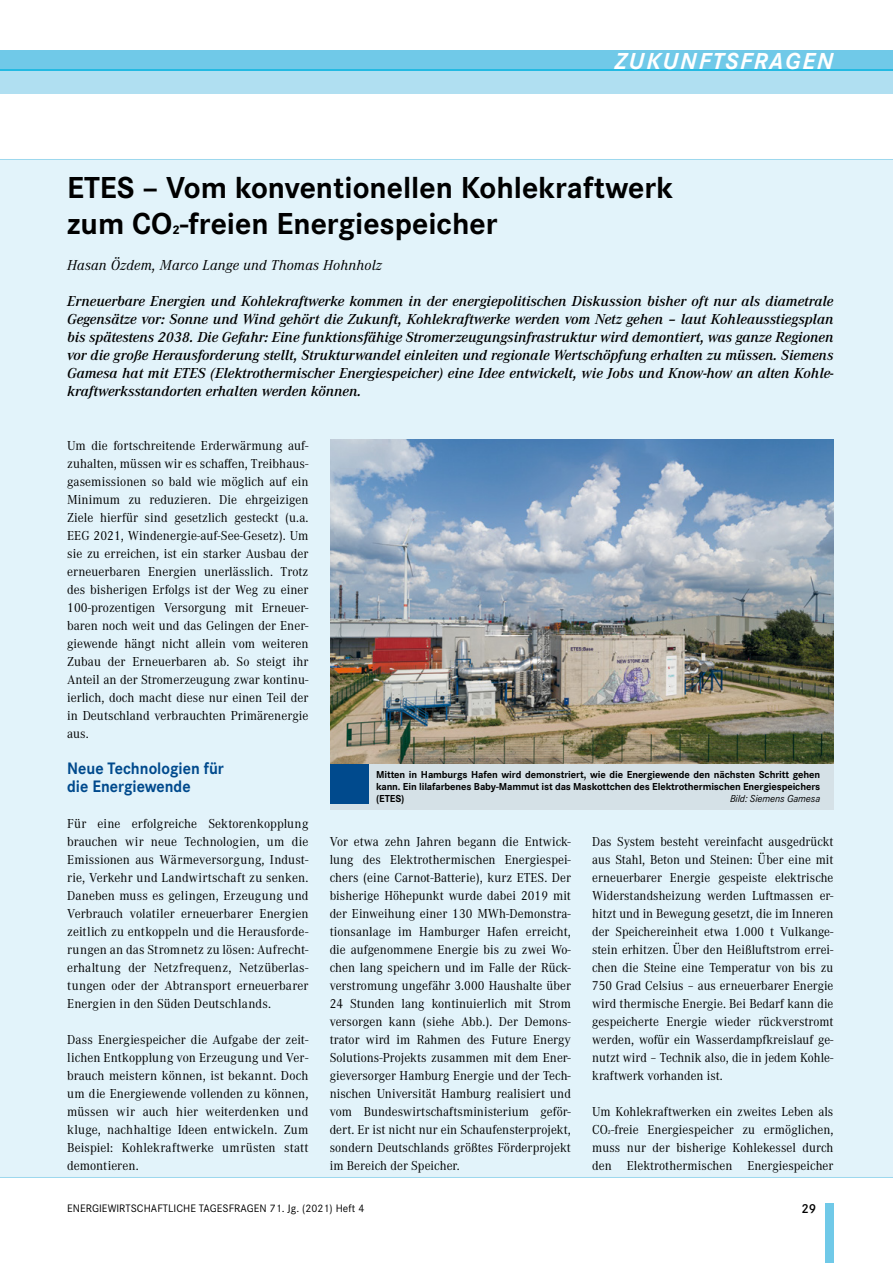
<style>
.page{position:relative;width:893px;height:1263px;background:#fff}
.page>*{position:absolute;margin:0;border:0;box-sizing:border-box;transform-origin:0 0}
.Headline{font:700 31.5px "Corporate S";color:#000}
.Strategie_Interview{font:italic 700 24px "Corporate S";letter-spacing:.075em;color:#fff}
.Fliess{font:700 17.25px/18px "Corporate S";color:#004a8d;scale:.93 1}
.Vorspann{font:italic 600 15px/18px "Corporate A";color:#000;text-align:justify}
.Vorspann-2{font:italic 15px "Corporate A";letter-spacing:.01em;color:#000}
.Fliess-2{font:13.5px/18px "Corporate A";letter-spacing:.005em;color:#000;text-align:justify;scale:.96 1}
.Fliess-3{font:13.5px/18px "Corporate A";letter-spacing:.005em;color:#000;text-align:justify;scale:.95 1}
.Fliess-4{font:13.5px/18px "Corporate A";letter-spacing:.005em;color:#000;text-align:justify;scale:.94 1}
.t1{font:600 13.5px "Corporate S";color:#000}
.t2{font:11.25px "Corporate S";letter-spacing:.005em;color:#000}
.Bildunterschrift{font:700 10.5px/12px "Corporate S";letter-spacing:-.01em;color:#000;text-align:justify}
.Bildunterschrift-2{font:italic 10.5px "Corporate S";letter-spacing:-.01em;color:#000}
</style>
<div class="page">
<div style="left:0;top:159px;width:893px;height:1019px;background:#e2f3fa"></div>
<div style="left:0;top:50px;width:893px;height:19px;background:#70c9e8"></div>
<div style="left:0;top:69px;width:893px;height:5px;background:#23bae2"></div>
<div style="left:825px;top:1203px;width:8px;height:60px;background:#70c9e8"></div>
<div style="left:0;top:71px;width:893px;height:23px;background:#b0dff1"></div>
<img style="left:330px;top:439px;width:504px;height:325px">
<div style="left:330px;top:764px;width:504px;height:46px;background:#d5e1e7"></div>
<div style="left:330px;top:764px;width:38px;height:39px;background:#004a8d"></div>
<p class="Strategie_Interview" style="left:615px;top:47px;width:220px">ZUKUNFTSFRAGEN</p>
<p class="Headline" style="left:67px;top:169px;width:607px">ETES – Vom konventionellen Kohlekraftwerk</p>
<p class="Headline" style="left:67px;top:205px;width:432px">zum CO2-freien Energiespeicher</p>
<p class="Vorspann-2" style="left:67px;top:257px;width:316px">Hasan Özdem, Marco Lange und Thomas Hohnholz</p>
<p class="Vorspann" style="left:67px;top:292px;width:768px">Erneuerbare Energien und Kohlekraftwerke kommen in der energiepolitischen Diskussion bisher oft nur als diametrale Gegensätze vor: Sonne und Wind gehört die Zukunft, Kohlekraftwerke werden vom Netz gehen – laut Kohleausstiegsplan bis spätestens 2038. Die Gefahr: Eine funktionsfähige Stromerzeugungsinfrastruktur wird demontiert, was ganze Regionen vor die große Herausforderung stellt, Strukturwandel einleiten und regionale Wertschöpfung erhalten zu müssen. Siemens Gamesa hat mit ETES (Elektrothermischer Energiespeicher) eine Idee entwickelt, wie Jobs und Know-how an alten Kohle&shy;kraftwerksstandorten erhalten werden können.</p>
<p class="Fliess-2" style="left:67px;top:437px;width:253px">Um die fortschreitende Erderwärmung auf&shy;zuhalten, müssen wir es schaffen, Treibhaus&shy;gasemissionen so bald wie möglich auf ein Minimum zu reduzieren. Die ehrgeizigen Ziele hierfür sind gesetzlich gesteckt (u.a.<br>EEG 2021, Windenergie-auf-See-Gesetz). Um sie zu erreichen, ist ein starker Ausbau der erneuerbaren Energien unerlässlich. Trotz des bisherigen Erfolgs ist der Weg zu einer 100-prozentigen Versorgung mit Erneuer&shy;baren noch weit und das Gelingen der Ener&shy;giewende hängt nicht allein vom weiteren Zubau der Erneuerbaren ab. So steigt ihr Anteil an der Stromerzeugung zwar kontinu&shy;ierlich, doch macht diese nur einen Teil der in Deutschland verbrauchten Primärenergie aus.</p>
<p class="Fliess" style="left:67px;top:760px;width:170px">Neue Technologien für die Energiewende</p>
<p class="Fliess-2" style="left:67px;top:815px;width:253px">Für eine erfolgreiche Sektorenkopplung brauchen wir neue Technologien, um die Emissionen aus Wärmeversorgung, Indust&shy;rie, Verkehr und Landwirtschaft zu senken.<br>Daneben muss es gelingen, Erzeugung und Verbrauch volatiler erneuerbarer Energien zeitlich zu entkoppeln und die Herausforde&shy;rungen an das Stromnetz zu lösen: Aufrecht&shy;erhaltung der Netzfrequenz, Netzüberlas&shy;tungen oder der Abtransport erneuerbarer Energien in den Süden Deutschlands.</p>
<p class="Fliess-2" style="left:67px;top:1031px;width:253px">Dass Energiespeicher die Aufgabe der zeit&shy;lichen Entkopplung von Erzeugung und Ver&shy;brauch meistern können, ist bekannt. Doch um die Energiewende vollenden zu können, müssen wir auch hier weiterdenken und kluge, nachhaltige Ideen entwickeln. Zum Beispiel: Kohlekraftwerke umrüsten statt demontieren.</p>
<p class="Bildunterschrift" style="left:376px;top:768px;width:446px">Mitten in Hamburgs Hafen wird demonstriert, wie die Energiewende den nächsten Schritt gehen kann. Ein lilafarbenes Baby-Mammut ist das Maskottchen des Elektrothermischen Energiespeichers (ETES)</p>
<p class="Bildunterschrift-2" style="left:730px;top:792px;width:92px">Bild: Siemens Gamesa</p>
<p class="Fliess-3" style="left:330px;top:833px;width:255px">Vor etwa zehn Jahren begann die Entwick&shy;lung des Elektrothermischen Energiespei&shy;chers (eine Carnot-Batterie), kurz ETES. Der bisherige Höhepunkt wurde dabei 2019 mit der Einweihung einer 130 MWh-Demonstra&shy;tionsanlage im Hamburger Hafen erreicht, die aufgenommene Energie bis zu zwei Wo&shy;chen lang speichern und im Falle der Rück&shy;verstromung ungefähr 3.000 Haushalte über 24 Stunden lang kontinuierlich mit Strom versorgen kann (siehe Abb.). Der Demons&shy;trator wird im Rahmen des Future Energy Solutions-Projekts zusammen mit dem Ener&shy;gieversorger Hamburg Energie und der Tech&shy;nischen Universität Hamburg realisiert und vom Bundeswirtschaftsministerium geför&shy;dert. Er ist nicht nur ein Schaufensterprojekt, sondern Deutschlands größtes Förderprojekt im Bereich der Speicher.</p>
<p class="Fliess-4" style="left:592px;top:833px;width:258px">Das System besteht vereinfacht ausgedrückt aus Stahl, Beton und Steinen: Über eine mit erneuerbarer Energie gespeiste elektrische Widerstandsheizung werden Luftmassen er&shy;hitzt und in Bewegung gesetzt, die im Inneren der Speichereinheit etwa 1.000 t Vulkange&shy;stein erhitzen. Über den Heißluftstrom errei&shy;chen die Steine eine Temperatur von bis zu 750 Grad Celsius – aus erneuerbarer Energie wird thermische Energie. Bei Bedarf kann die gespeicherte Energie wieder rückverstromt werden, wofür ein Wasserdampfkreislauf ge&shy;nutzt wird – Technik also, die in jedem Kohle&shy;kraftwerk vorhanden ist.</p>
<p class="Fliess-3" style="left:592px;top:1103px;width:255px">Um Kohlekraftwerken ein zweites Leben als CO2-freie Energiespeicher zu ermöglichen, muss nur der bisherige Kohlekessel durch den Elektrothermischen Energiespeicher</p>
<p class="t2" style="left:67px;top:1202px;width:299px">ENERGIEWIRTSCHAFTLICHE TAGESFRAGEN 71. Jg. (2021) Heft 4</p>
<p class="t1" style="left:801px;top:1201px;width:16px">29</p>
</div>
